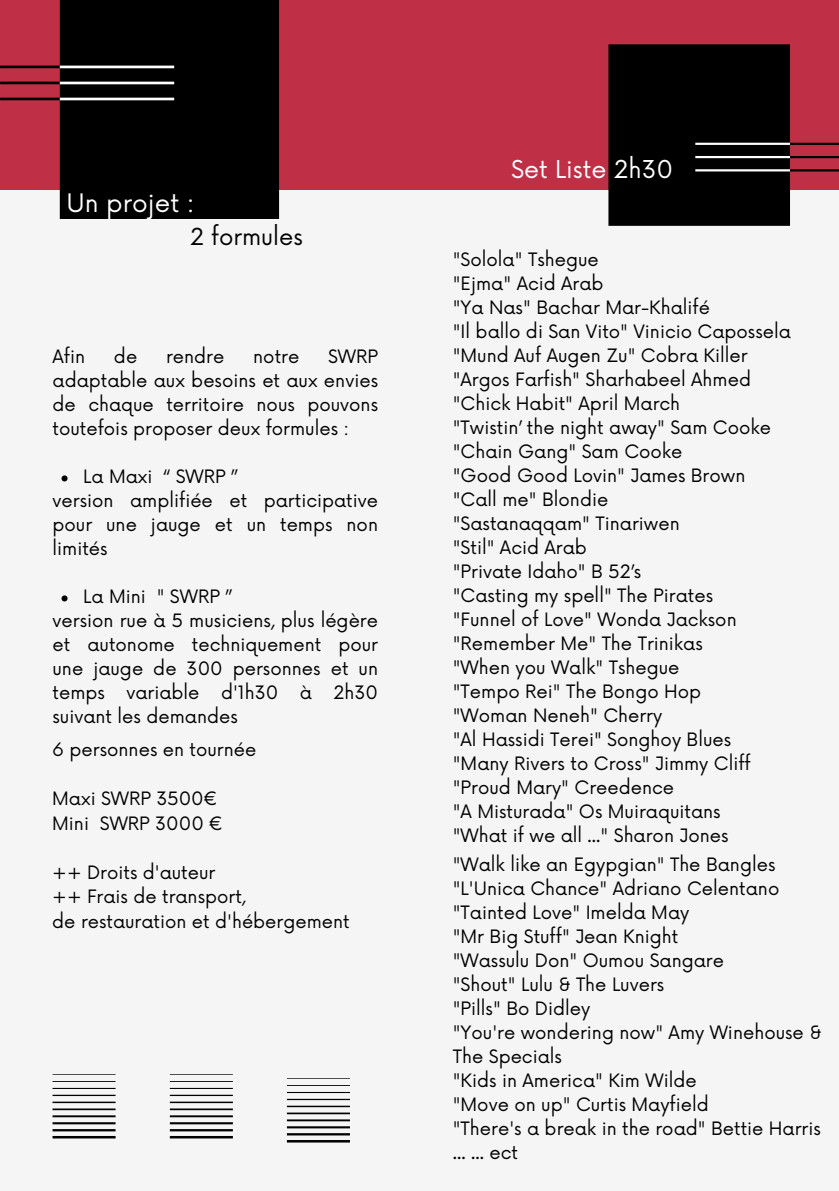
<style>
.page{position:relative;width:839px;height:1191px;background:#fff}
.page>*{position:absolute;margin:0;border:0;box-sizing:border-box;transform-origin:0 0}
.t1{font:24.8px "Now";color:#fff}
.t2{font:24px "Now";color:#fff}
.t3{font:22.8px "Now";color:#000}
.t4{font:18px/24px "Now";color:#000;text-align:justify}
</style>
<div class="page">
<div style="left:0;top:0;width:838px;height:1191px;background:#f5f5f5"></div>
<svg style="left:62px;top:475px;width:6px;height:6px"></svg>
<svg style="left:62px;top:595px;width:6px;height:6px"></svg>
<div style="left:279px;top:0;width:559px;height:190px;background:#bf3046"></div>
<svg style="left:0;top:0;width:279px;height:219px;fill:#000"></svg>
<hr style="left:60px;top:66px;width:114px;height:2px;background:#fff">
<hr style="left:60px;top:82px;width:114px;height:2px;background:#fff">
<hr style="left:60px;top:98px;width:114px;height:2px;background:#fff">
<svg style="left:608px;top:44px;width:230px;height:182px;fill:#000"></svg>
<hr style="left:695px;top:169px;width:95px;height:2px;background:#fff">
<hr style="left:695px;top:156px;width:95px;height:2px;background:#fff">
<hr style="left:695px;top:143px;width:95px;height:2px;background:#fff">
<hr style="left:53px;top:1136px;width:63px;height:2px;background:#000">
<hr style="left:53px;top:1129px;width:63px;height:2px;background:#000">
<hr style="left:53px;top:1122px;width:63px;height:2px;background:#000">
<hr style="left:53px;top:1115px;width:63px;height:2px;background:#000">
<hr style="left:53px;top:1109px;width:63px;height:1px;background:#000">
<hr style="left:53px;top:1102px;width:63px;height:1px;background:#000">
<hr style="left:53px;top:1095px;width:63px;height:1px;background:#000">
<hr style="left:53px;top:1088px;width:63px;height:1px;background:#000">
<hr style="left:53px;top:1081px;width:63px;height:1px;background:#000">
<hr style="left:53px;top:1074px;width:63px;height:1px;background:#000">
<hr style="left:170px;top:1136px;width:63px;height:2px;background:#000">
<hr style="left:170px;top:1129px;width:63px;height:2px;background:#000">
<hr style="left:170px;top:1122px;width:63px;height:2px;background:#000">
<hr style="left:170px;top:1115px;width:63px;height:2px;background:#000">
<hr style="left:170px;top:1109px;width:63px;height:1px;background:#000">
<hr style="left:170px;top:1102px;width:63px;height:1px;background:#000">
<hr style="left:170px;top:1095px;width:63px;height:1px;background:#000">
<hr style="left:170px;top:1088px;width:63px;height:1px;background:#000">
<hr style="left:170px;top:1081px;width:63px;height:1px;background:#000">
<hr style="left:170px;top:1074px;width:63px;height:1px;background:#000">
<hr style="left:287px;top:1140px;width:63px;height:3px;background:#000">
<hr style="left:287px;top:1133px;width:63px;height:2px;background:#000">
<hr style="left:287px;top:1126px;width:63px;height:2px;background:#000">
<hr style="left:287px;top:1119px;width:63px;height:2px;background:#000">
<hr style="left:287px;top:1113px;width:63px;height:1px;background:#000">
<hr style="left:287px;top:1106px;width:63px;height:1px;background:#000">
<hr style="left:287px;top:1099px;width:63px;height:1px;background:#000">
<hr style="left:287px;top:1092px;width:63px;height:1px;background:#000">
<hr style="left:287px;top:1085px;width:63px;height:1px;background:#000">
<hr style="left:287px;top:1078px;width:63px;height:1px;background:#000">
<p class="t1" style="left:66px;top:189px;width:130px">Un projet :</p>
<p class="t3" style="left:190px;top:224px;width:114px">2 formules</p>
<p class="t4" style="left:53px;top:345px;width:34px">Afin</p>
<p class="t4" style="left:114px;top:345px;width:25px">de</p>
<p class="t4" style="left:166px;top:345px;width:60px">rendre</p>
<p class="t4" style="left:253px;top:345px;width:48px">notre</p>
<p class="t4" style="left:53px;top:345px;width:327px;text-indent:275px">SWRP adaptable aux besoins et aux envies de chaque territoire nous pouvons toutefois proposer deux formules :</p>
<h1 class="t4" style="left:83px;top:465px;width:157px">La Maxi “ SWRP ”</h1>
<p class="t4" style="left:53px;top:489px;width:327px">version amplifiée et participative pour une jauge et un temps non limités</p>
<h1 class="t4" style="left:83px;top:585px;width:151px">La Mini " SWRP ”</h1>
<p class="t4" style="left:53px;top:609px;width:327px">version rue à 5 musiciens, plus légère et autonome techniquement pour une jauge de 300 personnes et un temps variable d'1h30 à 2h30 suivant les demandes</p>
<p class="t4" style="left:52px;top:739px;width:206px">6 personnes en tournée</p>
<p class="t4" style="left:52px;top:788px;width:167px">Maxi SWRP 3500€</p>
<p class="t4" style="left:52px;top:812px;width:172px">Mini SWRP 3000 €</p>
<p class="t4" style="left:52px;top:861px;width:164px">++ Droits d'auteur</p>
<p class="t4" style="left:52px;top:886px;width:195px">++ Frais de transport,</p>
<p class="t4" style="left:52px;top:910px;width:299px">de restauration et d'hébergement</p>
<p class="t2" style="left:511px;top:156px;width:164px">Set Liste 2h30</p>
<p class="t4" style="left:453px;top:249px;width:147px">"Solola" Tshegue</p>
<p class="t4" style="left:453px;top:273px;width:152px">"Ejma" Acid Arab</p>
<p class="t4" style="left:453px;top:297px;width:259px">"Ya Nas" Bachar Mar-Khalifé</p>
<p class="t4" style="left:453px;top:321px;width:340px">"Il ballo di San Vito" Vinicio Capossela</p>
<p class="t4" style="left:453px;top:345px;width:296px">"Mund Auf Augen Zu" Cobra Killer</p>
<p class="t4" style="left:453px;top:369px;width:300px">"Argos Farfish" Sharhabeel Ahmed</p>
<p class="t4" style="left:453px;top:393px;width:229px">"Chick Habit" April March</p>
<p class="t4" style="left:453px;top:417px;width:320px">"Twistin’ the night away" Sam Cooke</p>
<p class="t4" style="left:453px;top:441px;width:231px">"Chain Gang" Sam Cooke</p>
<p class="t4" style="left:453px;top:465px;width:294px">"Good Good Lovin" James Brown</p>
<p class="t4" style="left:453px;top:489px;width:157px">"Call me" Blondie</p>
<p class="t4" style="left:453px;top:513px;width:228px">"Sastanaqqam" Tinariwen</p>
<p class="t4" style="left:453px;top:537px;width:136px">"Stil" Acid Arab</p>
<p class="t4" style="left:453px;top:561px;width:190px">"Private Idaho" B 52’s</p>
<p class="t4" style="left:453px;top:585px;width:262px">"Casting my spell" The Pirates</p>
<p class="t4" style="left:453px;top:609px;width:285px">"Funnel of Love" Wonda Jackson</p>
<p class="t4" style="left:453px;top:633px;width:251px">"Remember Me" The Trinikas</p>
<p class="t4" style="left:453px;top:657px;width:228px">"When you Walk" Tshegue</p>
<p class="t4" style="left:453px;top:681px;width:250px">"Tempo Rei" The Bongo Hop</p>
<p class="t4" style="left:453px;top:705px;width:211px">"Woman Neneh" Cherry</p>
<p class="t4" style="left:453px;top:729px;width:280px">"Al Hassidi Terei" Songhoy Blues</p>
<p class="t4" style="left:453px;top:753px;width:299px">"Many Rivers to Cross" Jimmy Cliff</p>
<p class="t4" style="left:453px;top:777px;width:223px">"Proud Mary" Creedence</p>
<p class="t4" style="left:453px;top:801px;width:269px">"A Misturada" Os Muiraquitans</p>
<p class="t4" style="left:453px;top:825px;width:277px">"What if we all ..." Sharon Jones</p>
<p class="t4" style="left:453px;top:853px;width:324px">"Walk like an Egypgian" The Bangles</p>
<p class="t4" style="left:453px;top:877px;width:328px">"L'Unica Chance" Adriano Celentano</p>
<p class="t4" style="left:453px;top:901px;width:238px">"Tainted Love" Imelda May</p>
<p class="t4" style="left:453px;top:925px;width:227px">"Mr Big Stuff" Jean Knight</p>
<p class="t4" style="left:453px;top:949px;width:273px">"Wassulu Don" Oumou Sangare</p>
<p class="t4" style="left:453px;top:973px;width:213px">"Shout" Lulu &amp; The Luvers</p>
<p class="t4" style="left:453px;top:997px;width:139px">"Pills" Bo Didley</p>
<p class="t4" style="left:453px;top:1021px;width:370px">"You're wondering now" Amy Winehouse &amp;<br>The Specials</p>
<p class="t4" style="left:453px;top:1069px;width:245px">"Kids in America" Kim Wilde</p>
<p class="t4" style="left:453px;top:1093px;width:257px">"Move on up" Curtis Mayfield</p>
<p class="t4" style="left:453px;top:1117px;width:369px">"There's a break in the road" Bettie Harris</p>
<p class="t4" style="left:453px;top:1141px;width:67px">... ... ect</p>
</div>
